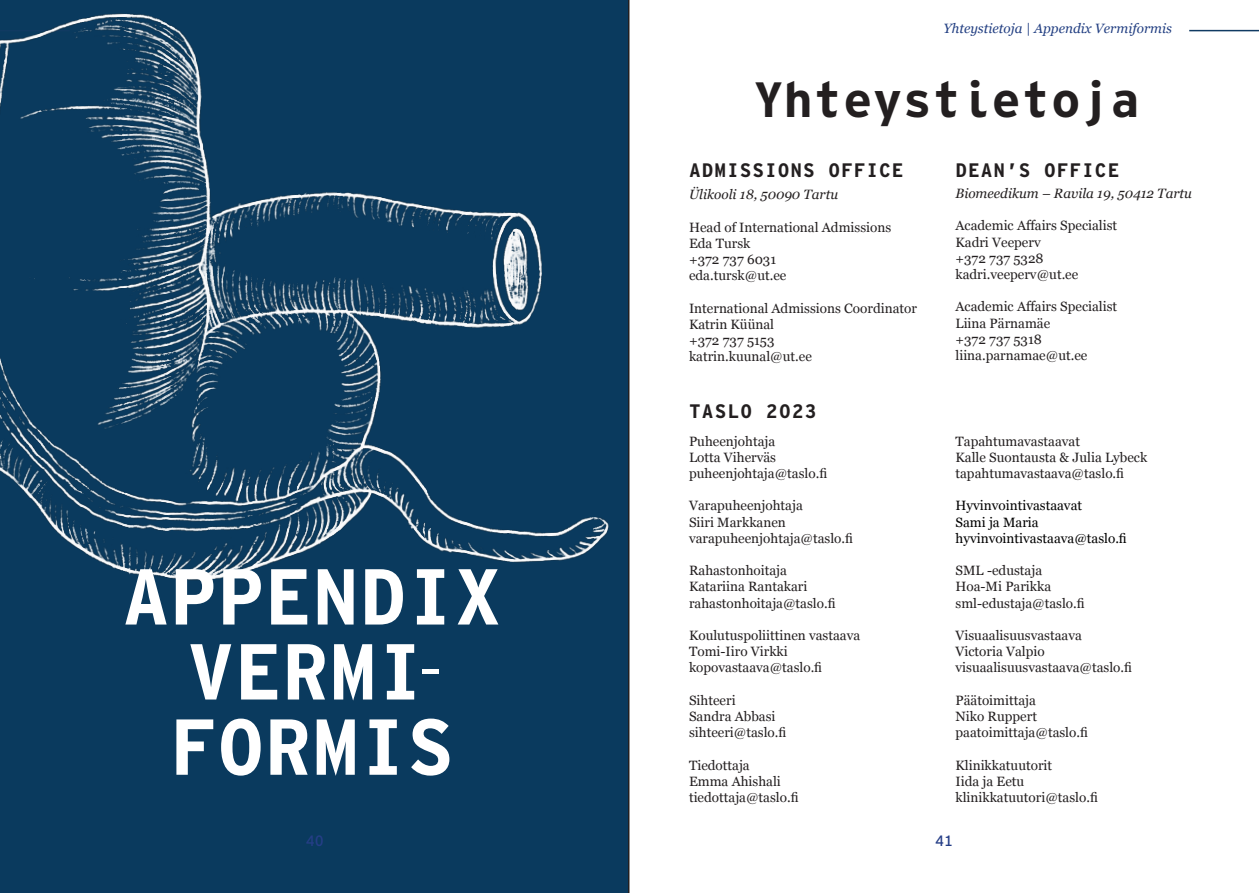
<style>
.page{position:relative;width:1259px;height:893px;background:#fff}
.page>*{position:absolute;margin:0;border:0;box-sizing:border-box;transform-origin:0 0}
.Otsikko_1{font:700 79.05px "Interstate Mono";color:#fff}
.Leipäteksti{font:57.9px "Georgia";color:#fff}
.Otsikko_1-2{font:700 49.5px "Interstate Mono";color:#231f20}
.Otsikko_1-3{font:700 19.5px "Interstate Mono";letter-spacing:.05em;color:#231f20}
.t1{font:15px "Interstate Mono";color:#253e87}
.Leipäteksti-2{font:13.5px "Georgia";color:#231f20}
.Leipäteksti-3{font:13.5px "Georgia";color:#000001}
.Leipäteksti-4{font:italic 13.5px "Georgia";color:#231f20}
.Yläkulman_teksti{font:italic 13.5px "Georgia";color:#223f82}
</style>
<div class="page">
<div style="left:0;top:600px;width:629px;height:293px;background:#0a3a5e"></div>
<hr style="left:1189px;top:30px;width:70px;height:1px;background:#103a62">
<img style="left:0;top:0;width:629px;height:600px">
<p class="Yläkulman_teksti" style="left:943px;top:18px;width:230px">Yhteystietoja | Appendix Vermiformis</p>
<p class="Otsikko_1-2" style="left:754px;top:70px;width:388px">Yhteystietoja</p>
<p class="Otsikko_1" style="left:122px;top:549px;width:381px">APPENDIX</p>
<p class="Otsikko_1" style="left:187px;top:624px;width:239px">VERMI</p>
<p class="Otsikko_1" style="left:170px;top:699px;width:286px">FORMIS</p>
<p class="Leipäteksti" style="left:419px;top:624px;width:23px">-</p>
<p class="Otsikko_1-3" style="left:689px;top:158px;width:216px">ADMISSIONS OFFICE</p>
<p class="Otsikko_1-3" style="left:955px;top:158px;width:165px">DEAN’S OFFICE</p>
<p class="Leipäteksti-4" style="left:689px;top:185px;width:151px">Ülikooli 18, 50090 Tartu</p>
<p class="Leipäteksti-2" style="left:689px;top:217px;width:204px">Head of International Admissions</p>
<p class="Leipäteksti-2" style="left:689px;top:233px;width:63px">Eda Tursk</p>
<p class="Leipäteksti-2" style="left:689px;top:249px;width:89px">+372 737 6031</p>
<p class="Leipäteksti-2" style="left:689px;top:266px;width:99px">eda.tursk@ut.ee</p>
<p class="Leipäteksti-2" style="left:689px;top:298px;width:229px">International Admissions Coordinator</p>
<p class="Leipäteksti-2" style="left:689px;top:314px;width:87px">Katrin Küünal</p>
<p class="Leipäteksti-2" style="left:689px;top:330px;width:87px">+372 737 5153</p>
<p class="Leipäteksti-2" style="left:689px;top:347px;width:124px">katrin.kuunal@ut.ee</p>
<p class="Leipäteksti-4" style="left:955px;top:184px;width:238px">Biomeedikum – Ravila 19, 50412 Tartu</p>
<p class="Leipäteksti-2" style="left:955px;top:216px;width:163px">Academic Affairs Specialist</p>
<p class="Leipäteksti-2" style="left:955px;top:232px;width:87px">Kadri Veeperv</p>
<p class="Leipäteksti-2" style="left:955px;top:248px;width:90px">+372 737 5328</p>
<p class="Leipäteksti-2" style="left:955px;top:265px;width:124px">kadri.veeperv@ut.ee</p>
<p class="Leipäteksti-2" style="left:955px;top:297px;width:163px">Academic Affairs Specialist</p>
<p class="Leipäteksti-2" style="left:955px;top:313px;width:96px">Liina Pärnamäe</p>
<p class="Leipäteksti-2" style="left:955px;top:329px;width:88px">+372 737 5318</p>
<p class="Leipäteksti-2" style="left:955px;top:346px;width:133px">liina.parnamae@ut.ee</p>
<p class="Otsikko_1-3" style="left:689px;top:400px;width:129px">TASLO 2023</p>
<p class="Leipäteksti-2" style="left:689px;top:431px;width:88px">Puheenjohtaja</p>
<p class="Leipäteksti-2" style="left:689px;top:447px;width:89px">Lotta Viherväs</p>
<p class="Leipäteksti-2" style="left:689px;top:463px;width:140px">puheenjohtaja@taslo.fi</p>
<p class="Leipäteksti-2" style="left:689px;top:496px;width:115px">Varapuheenjohtaja</p>
<p class="Leipäteksti-2" style="left:689px;top:512px;width:98px">Siiri Markkanen</p>
<p class="Leipäteksti-2" style="left:689px;top:528px;width:165px">varapuheenjohtaja@taslo.fi</p>
<p class="Leipäteksti-2" style="left:689px;top:561px;width:99px">Rahastonhoitaja</p>
<p class="Leipäteksti-2" style="left:689px;top:577px;width:120px">Katariina Rantakari</p>
<p class="Leipäteksti-2" style="left:689px;top:593px;width:148px">rahastonhoitaja@taslo.fi</p>
<p class="Leipäteksti-2" style="left:689px;top:625px;width:173px">Koulutuspoliittinen vastaava</p>
<p class="Leipäteksti-2" style="left:689px;top:642px;width:100px">Tomi-Iiro Virkki</p>
<p class="Leipäteksti-2" style="left:689px;top:658px;width:135px">kopovastaava@taslo.fi</p>
<p class="Leipäteksti-2" style="left:689px;top:690px;width:48px">Sihteeri</p>
<p class="Leipäteksti-2" style="left:689px;top:706px;width:88px">Sandra Abbasi</p>
<p class="Leipäteksti-2" style="left:689px;top:723px;width:99px">sihteeri@taslo.fi</p>
<p class="Leipäteksti-2" style="left:689px;top:755px;width:62px">Tiedottaja</p>
<p class="Leipäteksti-2" style="left:689px;top:771px;width:93px">Emma Ahishali</p>
<p class="Leipäteksti-2" style="left:689px;top:787px;width:111px">tiedottaja@taslo.fi</p>
<p class="Leipäteksti-2" style="left:955px;top:431px;width:126px">Tapahtumavastaavat</p>
<p class="Leipäteksti-2" style="left:955px;top:447px;width:193px">Kalle Suontausta &amp; Julia Lybeck</p>
<p class="Leipäteksti-2" style="left:955px;top:463px;width:170px">tapahtumavastaava@taslo.fi</p>
<p class="Leipäteksti-3" style="left:955px;top:496px;width:128px">Hyvinvointivastaavat</p>
<p class="Leipäteksti-3" style="left:955px;top:512px;width:85px">Sami ja Maria</p>
<p class="Leipäteksti-3" style="left:955px;top:528px;width:173px">hyvinvointivastaava@taslo.fi</p>
<p class="Leipäteksti-2" style="left:955px;top:561px;width:88px">SML -edustaja</p>
<p class="Leipäteksti-2" style="left:955px;top:577px;width:97px">Hoa-Mi Parikka</p>
<p class="Leipäteksti-2" style="left:955px;top:593px;width:131px">sml-edustaja@taslo.fi</p>
<p class="Leipäteksti-2" style="left:955px;top:625px;width:128px">Visuaalisuusvastaava</p>
<p class="Leipäteksti-2" style="left:955px;top:642px;width:91px">Victoria Valpio</p>
<p class="Leipäteksti-2" style="left:955px;top:658px;width:178px">visuaalisuusvastaava@taslo.fi</p>
<p class="Leipäteksti-2" style="left:955px;top:690px;width:82px">Päätoimittaja</p>
<p class="Leipäteksti-2" style="left:955px;top:706px;width:83px">Niko Ruppert</p>
<p class="Leipäteksti-2" style="left:955px;top:723px;width:134px">paatoimittaja@taslo.fi</p>
<p class="Leipäteksti-2" style="left:955px;top:755px;width:98px">Klinikkatuutorit</p>
<p class="Leipäteksti-2" style="left:955px;top:771px;width:70px">Iida ja Eetu</p>
<p class="Leipäteksti-2" style="left:955px;top:787px;width:144px">klinikkatuutori@taslo.fi</p>
<p class="t1" style="left:306px;top:831px;width:19px">40</p>
<p class="t1" style="left:935px;top:831px;width:19px">41</p>
</div>
